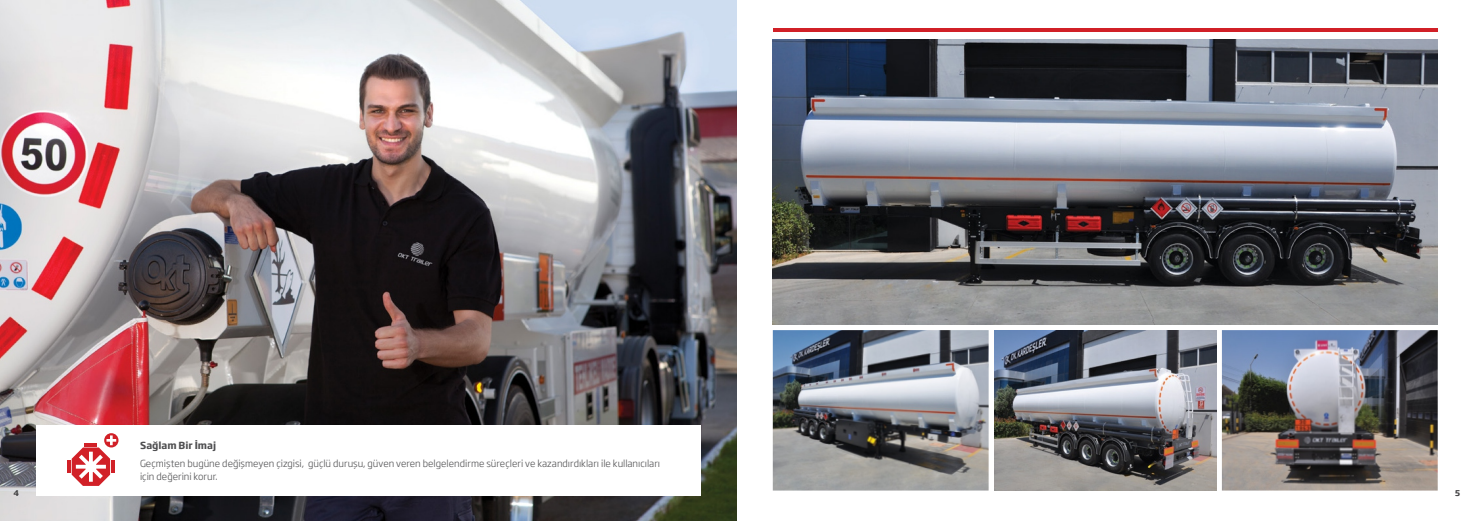
<style>
.page{position:relative;width:1473px;height:521px;background:#fff}
.page>*{position:absolute;margin:0;border:0;box-sizing:border-box;transform-origin:0 0}
.t1{font:300 9.62px/13.1px "Soho Gothic Pro";color:#4f4f51}
.t2{font:700 9.62px "Soho Gothic Pro";color:#4f4f51}
.t3{font:700 7.88px "Soho Gothic Pro";color:#414042}
</style>
<div class="page">
<img style="left:0;top:0;width:737px;height:521px">
<div style="left:36px;top:425px;width:665px;height:71px;background:#fff"></div>
<img style="left:773px;top:40px;width:664px;height:284px">
<img style="left:1222px;top:330px;width:215px;height:160px">
<img style="left:994px;top:330px;width:222px;height:160px">
<img style="left:773px;top:330px;width:215px;height:160px">
<hr style="left:773px;top:28px;width:664px;height:4px;background:#d12027">
<hr style="left:67px;top:460px;width:4px;height:13px;background:#d12027">
<svg style="left:72px;top:433px;width:46px;height:53px"></svg>
<p class="t3" style="left:14px;top:489px;width:7px">4</p>
<p class="t2" style="left:140px;top:441px;width:78px">Sağlam Bir İmaj</p>
<p class="t1" style="left:140px;top:458px;width:522px">Geçmişten bugüne değişmeyen çizgisi, güçlü duruşu, güven veren belgelendirme süreçleri ve kazandırdıkları ile kullanıcıları için değerini korur.</p>
<p class="t3" style="left:1455px;top:490px;width:7px">5</p>
</div>
